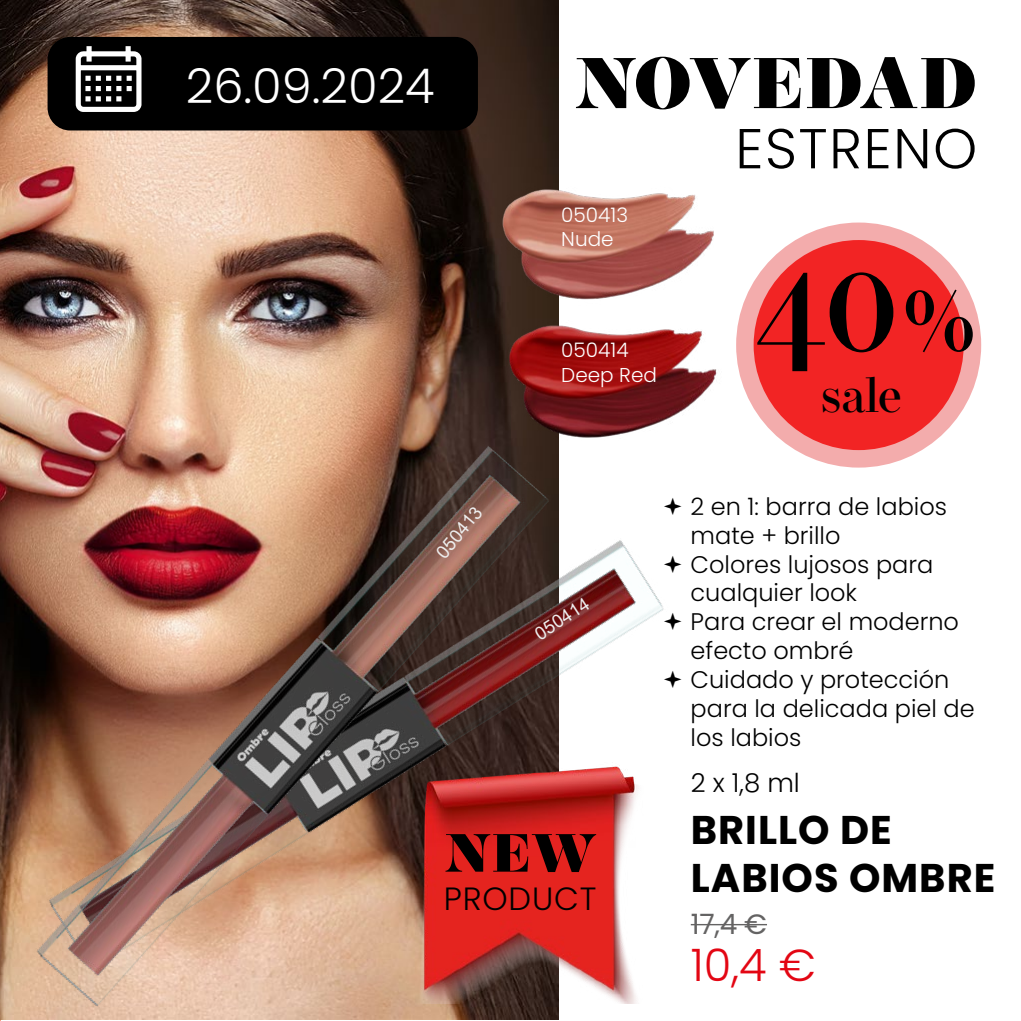
<style>
.page{position:relative;width:1021px;height:1021px;background:#fff}
.page>*{position:absolute;margin:0;border:0;box-sizing:border-box;transform-origin:0 0}
.t1{font:500 148.6px "Operetta 12";color:#000}
.t2{font:900 71.4px "Operetta 12";letter-spacing:-.005em;color:#000}
.t3{font:300 56.2px "Poppins";letter-spacing:.025em;color:#000}
.t4{font:900 53.6px "Operetta 12";color:#000}
.t5{font:500 49.4px "Operetta 12";color:#000}
.t6{font:300 48px "Poppins";color:#fff}
.t7{font:300 44.8px "Poppins";color:#e30613}
.t8{font:700 40px/48px "Poppins";letter-spacing:.025em;color:#000}
.t9{font:300 32.2px "Poppins";letter-spacing:.025em;color:#000}
.t10{font:28px "Poppins";color:#646363}
.t11{font:300 26px "Poppins";color:#000}
.t12{font:300 24px/28.8px "Poppins";color:#000}
.t13{font:300 20px/24px "Poppins";color:#fff}
.t14{font:18.2px "Arial";color:#ededed}
.s1{font-size:114.6px}
</style>
<div class="page">
<img style="left:0;top:0;width:1px;height:1020px">
<img style="left:1px;top:0;width:557px;height:334px">
<div style="left:736px;top:222px;width:245px;height:245px;background:#f3acac;border-radius:50%"></div>
<div style="left:753px;top:240px;width:210px;height:210px;background:#f22424;border-radius:50%"></div>
<div style="left:48px;top:37px;width:430px;height:93px;background:#000;border-radius:23px"></div>
<svg style="left:76px;top:46px;width:65px;height:66px"></svg>
<hr style="left:690px;top:923px;width:77px;height:2px;background:#646363">
<img style="left:489px;top:155px;width:225px;height:133px">
<img style="left:489px;top:288px;width:228px;height:103px">
<img style="left:590px;top:391px;width:117px;height:613px">
<img style="left:0;top:334px;width:590px;height:686px">
<svg style="left:664px;top:497px;width:17px;height:18px"></svg>
<svg style="left:664px;top:555px;width:17px;height:17px"></svg>
<svg style="left:664px;top:612px;width:17px;height:18px"></svg>
<svg style="left:664px;top:670px;width:17px;height:18px"></svg>
<h3 class="t6" style="left:186px;top:58px;width:250px">26.09.2024</h3>
<p class="t14" style="left:430px;top:547px;width:62px;rotate:-50deg">050413</p>
<h2 class="t2" style="left:575px;top:42px;width:403px">NOVEDAD</h2>
<h3 class="t3" style="left:735px;top:116px;width:243px">ESTRENO</h3>
<p class="t13" style="left:561px;top:203px;width:68px">050413<br>Nude</p>
<p class="t13" style="left:561px;top:338px;width:97px">050414<br>Deep Red</p>
<p class="t14" style="left:529px;top:624px;width:62px;rotate:-33deg">050414</p>
<h1 class="t1" style="left:753px;top:212px;width:228px">40<span class="s1">%</span></h1>
<h3 class="t5" style="left:820px;top:365px;width:83px">sale</h3>
<p class="t12" style="left:690px;top:492px;width:285px">2 en 1: barra de labios mate + brillo<br>Colores lujosos para cualquier look<br>Para crear el moderno efecto ombré<br>Cuidado y protección para la delicada piel de los labios</p>
<p class="t11" style="left:690px;top:767px;width:111px">2 x 1,8 ml</p>
<h3 class="t4" style="left:445px;top:821px;width:153px">NEW</h3>
<h3 class="t9" style="left:444px;top:879px;width:154px">PRODUCT</h3>
<h3 class="t8" style="left:690px;top:805px;width:306px">BRILLO DE<br>LABIOS OMBRE</h3>
<p class="t10" style="left:690px;top:907px;width:78px">17,4 €</p>
<h3 class="t7" style="left:690px;top:939px;width:126px">10,4 €</h3>
</div>
